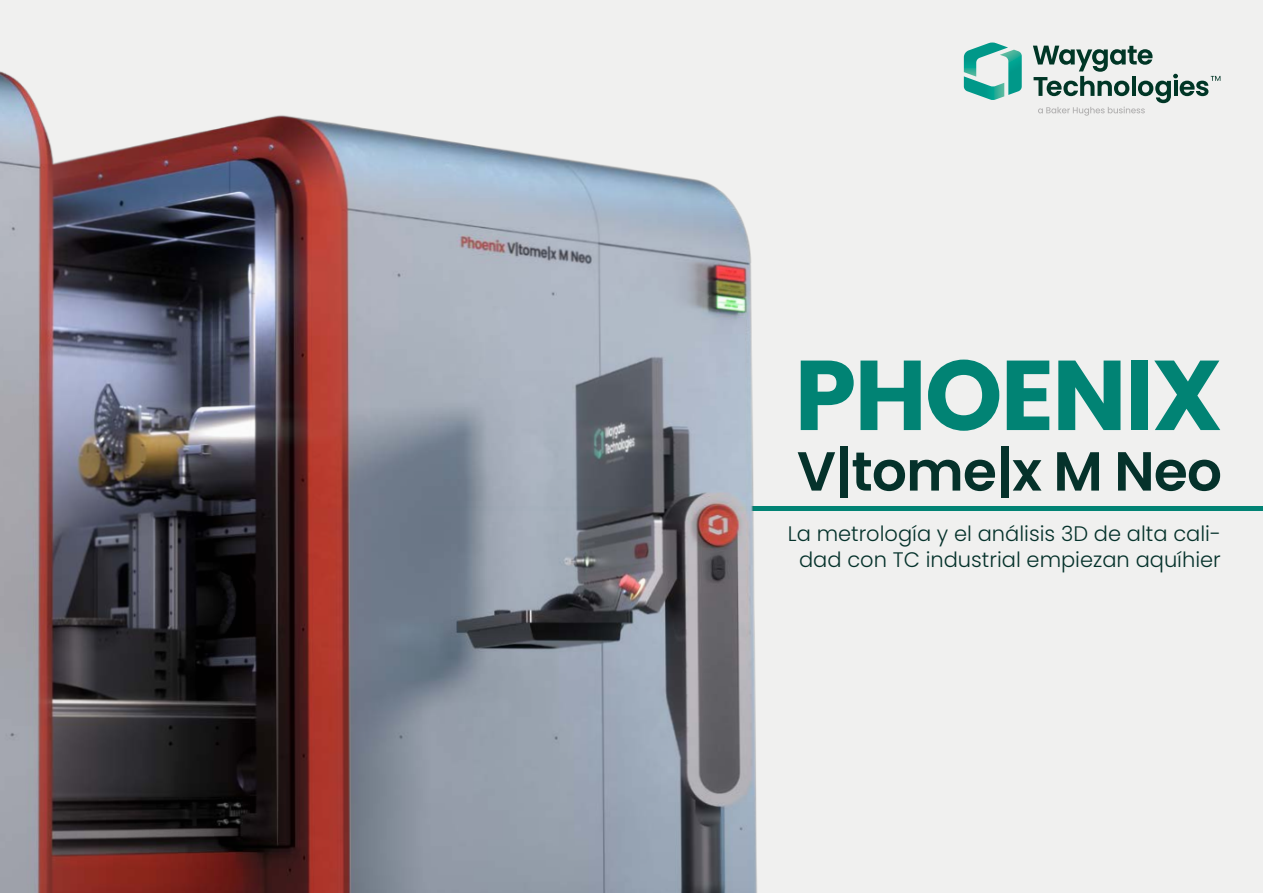
<style>
.page{position:relative;width:1263px;height:893px;background:#f0f0ef}
.page>*{position:absolute;margin:0;border:0;box-sizing:border-box;transform-origin:0 0}
.t1{font:700 99px "Poppins";letter-spacing:-.02em;color:#018374}
.t2{font:600 55.05px "Poppins";letter-spacing:-.015em;color:#05322b}
.t3{font:300 21px/25.2px "Poppins";color:#05322b;text-align:center}
</style>
<div class="page">
<hr style="left:432px;top:506px;width:831px;height:4px;background:#018374">
<img style="left:0;top:71px;width:779px;height:822px">
<svg style="left:964px;top:43px;width:58px;height:57px"></svg>
<svg style="left:1033px;top:46px;width:187px;height:70px"></svg>
<h1 class="t1" style="left:794px;top:338px;width:430px">PHOENIX</h1>
<h2 class="t2" style="left:797px;top:439px;width:427px">V|tome|x M Neo</h2>
<p class="t3" style="left:788px;top:522px;width:434px">La metrología y el análisis 3D de alta cali&shy;dad con TC industrial empiezan aquíhier</p>
</div>
